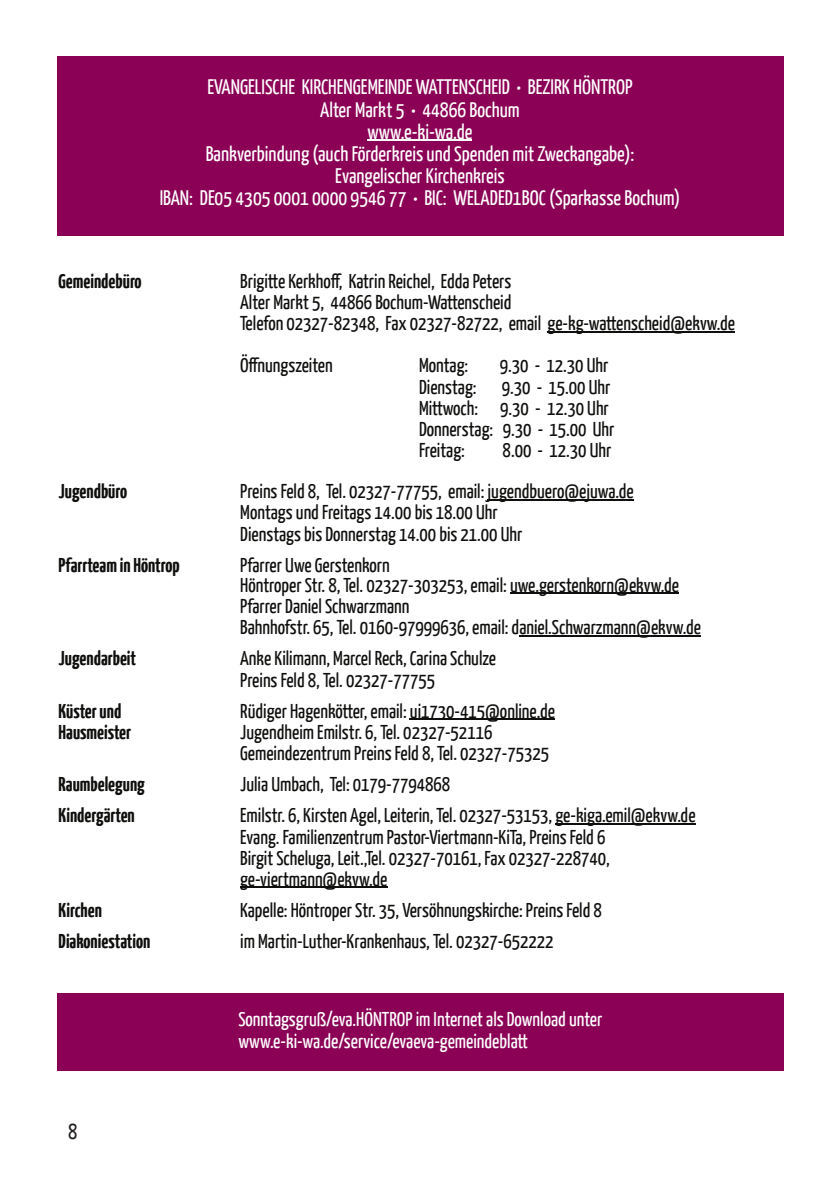
<style>
.page{position:relative;width:840px;height:1191px;background:#fff}
.page>*{position:absolute;margin:0;border:0;box-sizing:border-box;transform-origin:0 0}
.t1{font:22px "Yanone Kaffeesatz";color:#231f20}
.t2{font:21px/22.2px "Yanone Kaffeesatz";color:#fff;text-align:center}
.t3{font:20px/21.2px "Yanone Kaffeesatz";color:#0f0f0e}
.t4{font:700 20px "Yanone Kaffeesatz";color:#0f0f0e}
.t5{font:20px/22px "Yanone Kaffeesatz";color:#fff}
</style>
<div class="page">
<div style="left:57px;top:57px;width:725px;height:179px;background:#8b0156"></div>
<hr style="left:367px;top:140px;width:105px;height:1px;background:#fff">
<hr style="left:547px;top:331px;width:187px;height:1px;background:#0f0f0e">
<hr style="left:487px;top:499px;width:146px;height:1px;background:#0f0f0e">
<hr style="left:509px;top:592px;width:169px;height:2px;background:#0f0f0e">
<hr style="left:519px;top:635px;width:181px;height:1px;background:#0f0f0e">
<hr style="left:409px;top:718px;width:145px;height:2px;background:#0f0f0e">
<hr style="left:555px;top:823px;width:140px;height:1px;background:#0f0f0e">
<hr style="left:240px;top:886px;width:147px;height:2px;background:#0f0f0e">
<div style="left:57px;top:993px;width:725px;height:77px;background:#8b0156"></div>
<p class="t2" style="left:160px;top:78px;width:522px">EVANGELISCHE KIRCHENGEMEINDE WATTENSCHEID • BEZIRK HÖNTROP<br>Alter Markt 5 • 44866 Bochum<br>www.e-ki-wa.de<br>Bankverbindung (auch Förderkreis und Spenden mit Zweckangabe):<br>Evangelischer Kirchenkreis<br>IBAN: DE05 4305 0001 0000 9546 77 • BIC: WELADED1BOC (Sparkasse Bochum)</p>
<p class="t4" style="left:59px;top:273px;width:84px">Gemeindebüro</p>
<p class="t3" style="left:240px;top:272px;width:496px">Brigitte Kerkhoff, Katrin Reichel, Edda Peters<br>Alter Markt 5, 44866 Bochum-Wattenscheid<br>Telefon 02327-82348, Fax 02327-82722, email ge-kg-wattenscheid@ekvw.de</p>
<p class="t3" style="left:240px;top:356px;width:94px">Öffnungszeiten</p>
<p class="t3" style="left:419px;top:356px;width:51px">Montag:</p>
<p class="t3" style="left:499px;top:356px;width:110px">9.30 - 12.30 Uhr</p>
<p class="t3" style="left:419px;top:378px;width:59px">Dienstag:</p>
<p class="t3" style="left:419px;top:378px;width:197px;text-indent:83px">9.30 - 15.00 Uhr<br>Mittwoch: 9.30 - 12.30 Uhr<br>Donnerstag: 9.30 - 15.00 Uhr<br>Freitag:</p>
<p class="t3" style="left:502px;top:441px;width:110px">8.00 - 12.30 Uhr</p>
<p class="t4" style="left:59px;top:483px;width:70px">Jugendbüro</p>
<p class="t3" style="left:240px;top:482px;width:395px">Preins Feld 8, Tel. 02327-77755, email: jugendbuero@ejuwa.de<br>Montags und Freitags 14.00 bis 18.00 Uhr<br>Dienstags bis Donnerstag 14.00 bis 21.00 Uhr</p>
<p class="t4" style="left:59px;top:557px;width:123px">Pfarrteam in Höntrop</p>
<p class="t3" style="left:240px;top:556px;width:462px">Pfarrer Uwe Gerstenkorn<br>Höntroper Str. 8, Tel. 02327-303253, email: uwe.gerstenkorn@ekvw.de Pfarrer Daniel Schwarzmann<br>Bahnhofstr. 65, Tel. 0160-97999636, email: daniel.Schwarzmann@ekvw.de</p>
<p class="t4" style="left:59px;top:650px;width:79px">Jugendarbeit</p>
<p class="t3" style="left:240px;top:649px;width:257px">Anke Kilimann, Marcel Reck, Carina Schulze<br>Preins Feld 8, Tel. 02327-77755</p>
<p class="t4" style="left:59px;top:703px;width:64px">Küster und</p>
<p class="t3" style="left:240px;top:701px;width:316px">Rüdiger Hagenkötter, email: ui1730-415@online.de</p>
<p class="t4" style="left:59px;top:724px;width:74px">Hausmeister</p>
<p class="t3" style="left:240px;top:723px;width:310px">Jugendheim Emilstr. 6, Tel. 02327-52116<br>Gemeindezentrum Preins Feld 8, Tel. 02327-75325</p>
<p class="t4" style="left:59px;top:776px;width:88px">Raumbelegung</p>
<p class="t3" style="left:240px;top:775px;width:211px">Julia Umbach, Tel: 0179-7794868</p>
<p class="t4" style="left:59px;top:807px;width:78px">Kindergärten</p>
<p class="t3" style="left:240px;top:806px;width:456px">Emilstr. 6, Kirsten Agel, Leiterin, Tel. 02327-53153, ge-kiga.emil@ekvw.de Evang. Familienzentrum Pastor-Viertmann-KiTa, Preins Feld 6<br>Birgit Scheluga, Leit.,Tel. 02327-70161, Fax 02327-228740, ge-viertmann@ekvw.de</p>
<p class="t4" style="left:59px;top:902px;width:45px">Kirchen</p>
<p class="t3" style="left:240px;top:901px;width:363px">Kapelle: Höntroper Str. 35, Versöhnungskirche: Preins Feld 8</p>
<p class="t4" style="left:59px;top:933px;width:93px">Diakoniestation</p>
<p class="t3" style="left:240px;top:932px;width:314px">im Martin-Luther-Krankenhaus, Tel. 02327-652222</p>
<p class="t1" style="left:68px;top:1123px;width:11px">8</p>
<p class="t5" style="left:238px;top:1010px;width:365px">Sonntagsgruß/eva.HÖNTROP im Internet als Download unter www.e-ki-wa.de/service/evaeva-gemeindeblatt</p>
</div>
